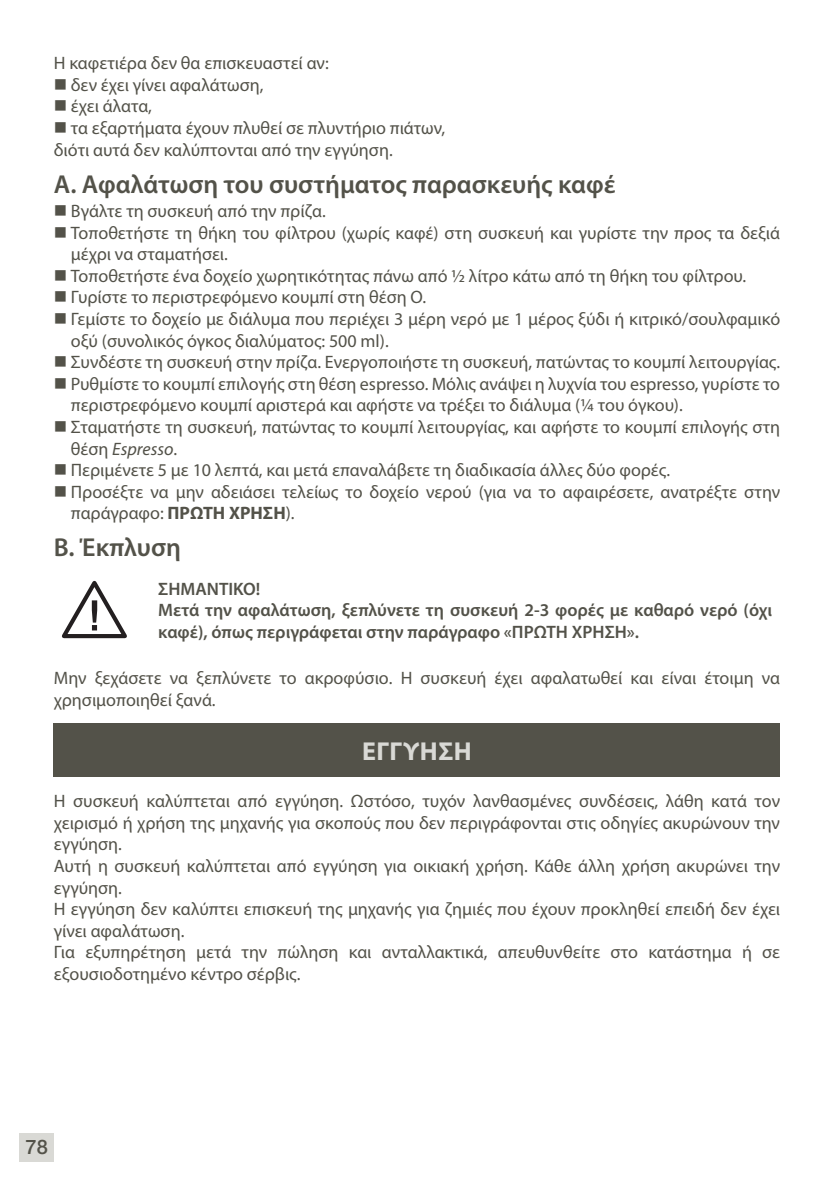
<style>
.page{position:relative;width:834px;height:1187px;background:#fff}
.page>*{position:absolute;margin:0;border:0;box-sizing:border-box;transform-origin:0 0}
.t1{font:600 26px "Myriad Pro";color:#535249}
.t2{font:700 26px "Myriad Pro";letter-spacing:.02em;color:#d9d9d5}
.t3{font:500 20px "Helvetica Neue LT Std";color:#535249}
.t4{font:18px/21.6px "Myriad Pro";color:#535249}
.t5{font:600 18px/21.6px "Myriad Pro";color:#535249}
.s1{font-style:italic}
.s2{font-weight:700}
</style>
<div class="page">
<div style="left:20px;top:1133px;width:34px;height:28px;background:#d9d9d5"></div>
<svg style="left:62px;top:581px;width:65px;height:57px"></svg>
<div style="left:54px;top:723px;width:725px;height:54px;background:#535249"></div>
<p class="t4" style="left:54px;top:53px;width:276px">Η καφετιέρα δεν θα επισκευαστεί αν:</p>
<p class="t4" style="left:71px;top:74px;width:194px">δεν έχει γίνει αφαλάτωση,</p>
<p class="t4" style="left:71px;top:96px;width:83px">έχει άλατα,</p>
<p class="t4" style="left:71px;top:118px;width:375px">τα εξαρτήματα έχουν πλυθεί σε πλυντήριο πιάτων,</p>
<p class="t4" style="left:54px;top:139px;width:340px">διότι αυτά δεν καλύπτονται από την εγγύηση.</p>
<h1 class="t1" style="left:54px;top:169px;width:563px">A. Αφαλάτωση του συστήματος παρασκευής καφέ</h1>
<p class="t4" style="left:71px;top:200px;width:710px">Βγάλτε τη συσκευή από την πρίζα.<br>Τοποθετήστε τη θήκη του φίλτρου (χωρίς καφέ) στη συσκευή και γυρίστε την προς τα δεξιά μέχρι να σταματήσει.<br>Τοποθετήστε ένα δοχείο χωρητικότητας πάνω από ½ λίτρο κάτω από τη θήκη του φίλτρου.<br>Γυρίστε το περιστρεφόμενο κουμπί στη θέση O.<br>Γεμίστε το δοχείο με διάλυμα που περιέχει 3 μέρη νερό με 1 μέρος ξύδι ή κιτρικό/σουλφαμικό οξύ (συνολικός όγκος διαλύματος: 500 ml).<br>Συνδέστε τη συσκευή στην πρίζα. Ενεργοποιήστε τη συσκευή, πατώντας το κουμπί λειτουργίας.<br>Ρυθμίστε το κουμπί επιλογής στη θέση espresso. Μόλις ανάψει η λυχνία του espresso, γυρίστε το περιστρεφόμενο κουμπί αριστερά και αφήστε να τρέξει το διάλυμα (¼ του όγκου).<br>Σταματήστε τη συσκευή, πατώντας το κουμπί λειτουργίας, και αφήστε το κουμπί επιλογής στη θέση <span class="s1">Espresso</span>.<br>Περιμένετε 5 με 10 λεπτά, και μετά επαναλάβετε τη διαδικασία άλλες δύο φορές.<br>Προσέξτε να μην αδειάσει τελείως το δοχείο νερού (για να το αφαιρέσετε, ανατρέξτε στην παράγραφο: <span class="s2">ΠΡΩΤΗ ΧΡΗΣΗ</span>).</p>
<h1 class="t1" style="left:54px;top:533px;width:129px">B. Έκπλυση</h1>
<p class="t5" style="left:158px;top:578px;width:615px">ΣΗΜΑΝΤΙΚΟ!<br>Μετά την αφαλάτωση, ξεπλύνετε τη συσκευή 2-3 φορές με καθαρό νερό (όχι καφέ), όπως περιγράφεται στην παράγραφο «ΠΡΩΤΗ ΧΡΗΣΗ».</p>
<p class="t4" style="left:54px;top:668px;width:727px">Μην ξεχάσετε να ξεπλύνετε το ακροφύσιο. Η συσκευή έχει αφαλατωθεί και είναι έτοιμη να χρησιμοποιηθεί ξανά.</p>
<h1 class="t2" style="left:362px;top:736px;width:111px">ΕΓΓΥΗΣΗ</h1>
<p class="t4" style="left:54px;top:791px;width:727px">Η συσκευή καλύπτεται από εγγύηση. Ωστόσο, τυχόν λανθασμένες συνδέσεις, λάθη κατά τον χειρισμό ή χρήση της μηχανής για σκοπούς που δεν περιγράφονται στις οδηγίες ακυρώνουν την εγγύηση.<br>Αυτή η συσκευή καλύπτεται από εγγύηση για οικιακή χρήση. Κάθε άλλη χρήση ακυρώνει την εγγύηση.<br>Η εγγύηση δεν καλύπτει επισκευή της μηχανής για ζημιές που έχουν προκληθεί επειδή δεν έχει γίνει αφαλάτωση.<br>Για εξυπηρέτηση μετά την πώληση και ανταλλακτικά, απευθυνθείτε στο κατάστημα ή σε εξουσιοδοτημένο κέντρο σέρβις.</p>
<p class="t3" style="left:26px;top:1135px;width:24px">78</p>
</div>
